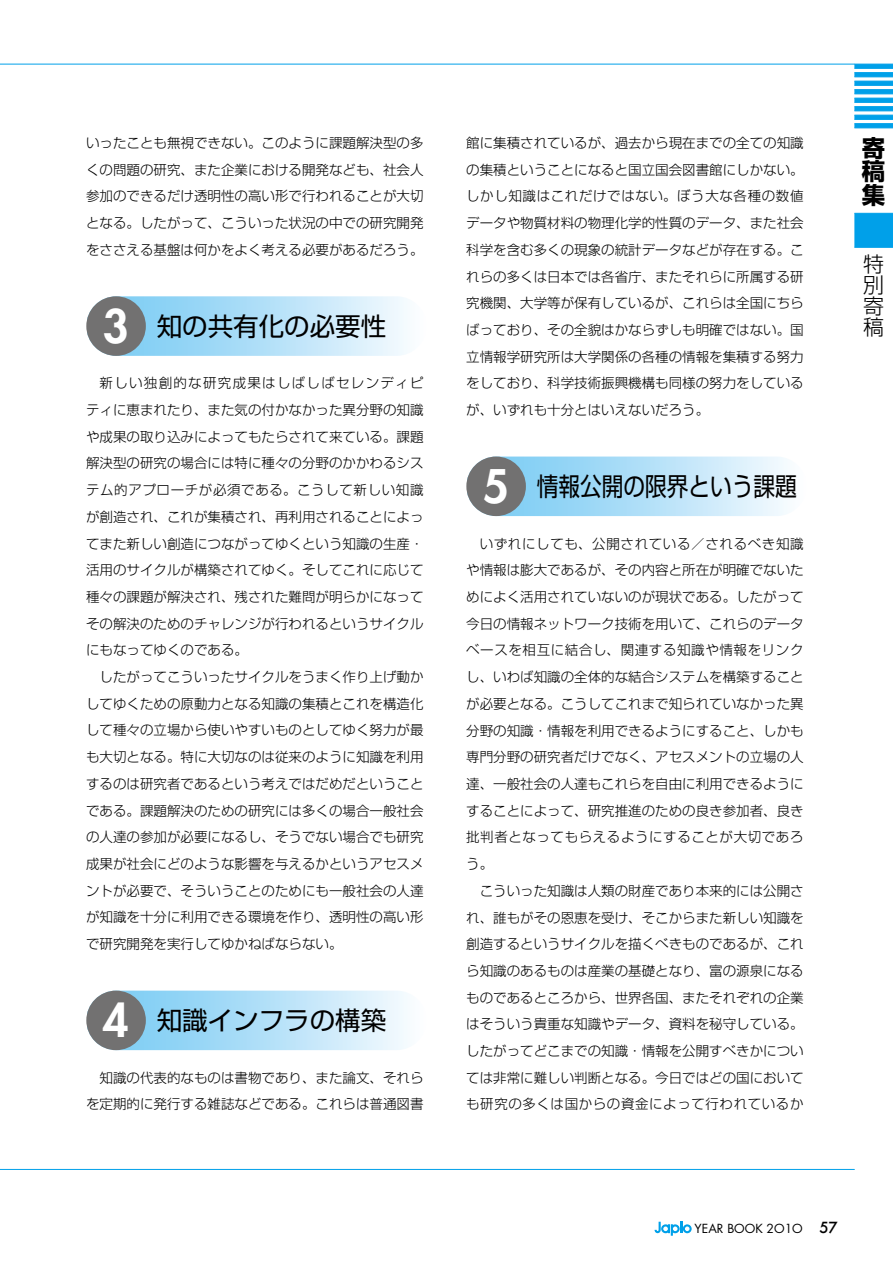
<style>
.page{position:relative;width:893px;height:1263px;background:#fff}
.page>*{position:absolute;margin:0;border:0;box-sizing:border-box;transform-origin:0 0}
.t1{font:25.5px "Shin Go Pro";color:#000}
.t2{font:25.5px "Shin Go Pro";color:#000;scale:.85 1}
.t3{font:700 23.4px/23.4px "Shin Go Pro";color:#000;text-align:justify}
.t4{font:300 21px/21px "Shin Go Pro";color:#000;text-align:justify}
.t5{font:300 13.5px/26.7px "Shin Go Pro";color:#000;text-align:justify}
.t6{font:12.15px "Futura";color:#000}
.s1{font-family:"Futura";font-weight:800;font-size:45px;color:#fff}
.s2{font-weight:500;font-size:15px}
</style>
<div class="page">
<hr style="left:0;top:64px;width:854px;height:1px;background:#00a0e9">
<hr style="left:0;top:1169px;width:854px;height:1px;background:#00a0e9">
<svg style="left:654px;top:1222px;width:38px;height:14px"></svg>
<svg style="left:854px;top:64px;width:39px;height:64px"></svg>
<svg style="left:854px;top:213px;width:39px;height:35px"></svg>
<svg style="left:87px;top:296px;width:320px;height:60px"></svg>
<div style="left:86px;top:296px;width:60px;height:60px;background:#727171;border-radius:50%"></div>
<svg style="left:87px;top:990px;width:320px;height:60px"></svg>
<div style="left:86px;top:990px;width:60px;height:60px;background:#727171;border-radius:50%"></div>
<svg style="left:467px;top:456px;width:320px;height:60px"></svg>
<div style="left:466px;top:456px;width:60px;height:60px;background:#727171;border-radius:50%"></div>
<p class="t5" style="left:86px;top:128px;width:339px">いったことも無視できない。このように課題解決型の多くの問題の研究、また企業における開発なども、社会人参加のできるだけ透明性の高い形で行われることが大切となる。したがって、こういった状況の中での研究開発をささえる基盤は何かをよく考える必要があるだろう。</p>
<h1 class="t1" style="left:103px;top:305px;width:285px"><span class="s1">3</span> 知の共有化の必要性</h1>
<p class="t5" style="left:86px;top:368px;width:339px;text-indent:14px">新しい独創的な研究成果はしばしばセレンディピティに恵まれたり、また気の付かなかった異分野の知識や成果の取り込みによってもたらされて来ている。課題解決型の研究の場合には特に種々の分野のかかわるシステム的アプローチが必須である。こうして新しい知識が創造され、これが集積され、再利用されることによってまた新しい創造につながってゆくという知識の生産・活用のサイクルが構築されてゆく。そしてこれに応じて種々の課題が解決され、残された難問が明らかになってその解決のためのチャレンジが行われるというサイクルにもなってゆくのである。</p>
<p class="t5" style="left:86px;top:662px;width:339px;text-indent:14px">したがってこういったサイクルをうまく作り上げ動かしてゆくための原動力となる知識の集積とこれを構造化して種々の立場から使いやすいものとしてゆく努力が最も大切となる。特に大切なのは従来のように知識を利用するのは研究者であるという考えではだめだということである。課題解決のための研究には多くの場合一般社会の人達の参加が必要になるし、そうでない場合でも研究成果が社会にどのような影響を与えるかというアセスメントが必要で、そういうことのためにも一般社会の人達が知識を十分に利用できる環境を作り、透明性の高い形で研究開発を実行してゆかねばならない。</p>
<h1 class="t1" style="left:103px;top:999px;width:285px"><span class="s1">4</span> 知識インフラの構築</h1>
<p class="t5" style="left:86px;top:1062px;width:339px;text-align:right">知識の代表的なものは書物であり、また論文、それらを定期的に発行する雑誌などである。これらは普通図書</p>
<p class="t5" style="left:466px;top:128px;width:339px">館に集積されているが、過去から現在までの全ての知識の集積ということになると国立国会図書館にしかない。しかし知識はこれだけではない。ぼう大な各種の数値データや物質材料の物理化学的性質のデータ、また社会科学を含む多くの現象の統計データなどが存在する。これらの多くは日本では各省庁、またそれらに所属する研究機関、大学等が保有しているが、これらは全国にちらばっており、その全貌はかならずしも明確ではない。国立情報学研究所は大学関係の各種の情報を集積する努力をしており、科学技術振興機構も同様の努力をしているが、いずれも十分とはいえないだろう。</p>
<h1 class="t2" style="left:483px;top:465px;width:371px"><span class="s1">5</span> 情報公開の限界という課題</h1>
<p class="t5" style="left:466px;top:528px;width:339px;text-indent:14px">いずれにしても、公開されている／されるべき知識や情報は膨大であるが、その内容と所在が明確でないためによく活用されていないのが現状である。したがって今日の情報ネットワーク技術を用いて、これらのデータベースを相互に結合し、関連する知識や情報をリンクし、いわば知識の全体的な結合システムを構築することが必要となる。こうしてこれまで知られていなかった異分野の知識・情報を利用できるようにすること、しかも専門分野の研究者だけでなく、アセスメントの立場の人達、一般社会の人達もこれらを自由に利用できるようにすることによって、研究推進のための良き参加者、良き批判者となってもらえるようにすることが大切であろう。</p>
<p class="t5" style="left:466px;top:876px;width:339px;text-indent:14px">こういった知識は人類の財産であり本来的には公開され、誰もがその恩恵を受け、そこからまた新しい知識を創造するというサイクルを描くべきものであるが、これら知識のあるものは産業の基礎となり、富の源泉になるものであるところから、世界各国、またそれぞれの企業はそういう貴重な知識やデータ、資料を秘守している。したがってどこまでの知識・情報を公開すべきかについては非常に難しい判断となる。今日ではどの国においても研究の多くは国からの資金によって行われているか</p>
<h2 class="t3" style="left:862px;top:134px;width:25px">寄稿集</h2>
<h3 class="t4" style="left:863px;top:251px;width:22px">特別寄稿</h3>
<p class="t6" style="left:695px;top:1220px;width:145px">YEAR BOOK 2O1O <span class="s2">57</span></p>
</div>
